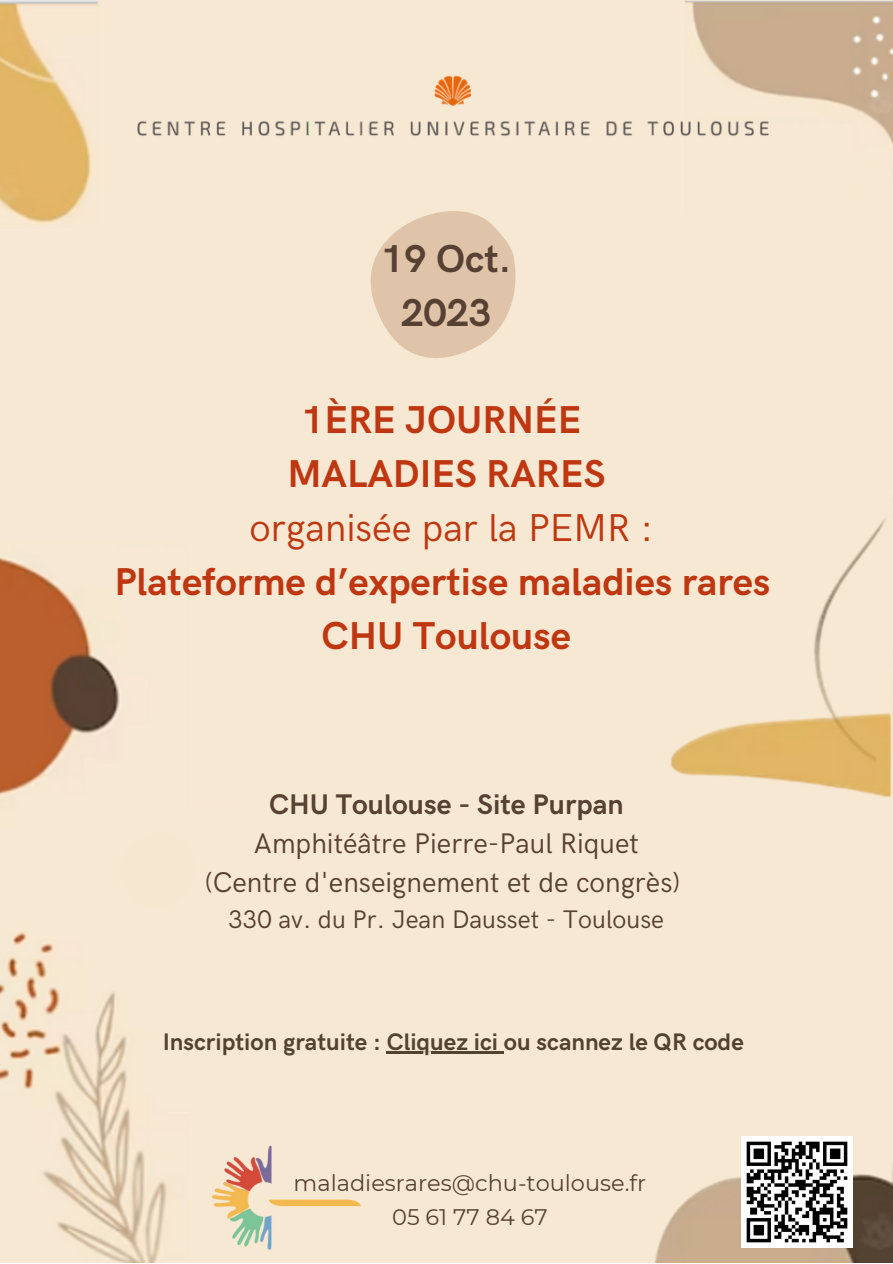
<style>
.page{position:relative;width:893px;height:1264px;background:#fff}
.page>*{position:absolute;margin:0;border:0;box-sizing:border-box;transform-origin:0 0}
.t1{font:700 39px "HK Grotesk";color:#bf3711}
.t2{font:39px "HK Grotesk";color:#bf3711}
.t3{font:700 39px "HK Grotesk";color:#574132}
.t4{font:28.5px "HK Grotesk";color:#574132}
.t5{font:700 28.5px "HK Grotesk";color:#574132}
.t6{font:25.5px "HK Grotesk";color:#574132}
.t7{font:700 24px "HK Grotesk";color:#544231}
.t8{font:22.5px "Montserrat";color:#574132}
</style>
<div class="page">
<div style="left:0;top:0;width:892px;height:1262px;background:#f7e8d3"></div>
<img style="left:632px;top:1136px;width:260px;height:126px">
<img style="left:663px;top:495px;width:229px;height:319px">
<img style="left:130px;top:65px;width:646px;height:81px">
<div style="left:104px;top:822px;width:93px;height:101px;background:#f7e8d3"></div>
<img style="left:209px;top:1136px;width:70px;height:121px">
<img style="left:269px;top:1196px;width:92px;height:12px">
<img style="left:741px;top:1136px;width:111px;height:110px">
<hr style="left:387px;top:1051px;width:117px;height:3px;background:#544231">
<svg style="left:317px;top:167px;width:223px;height:236px;background:#efdcc6"></svg>
<p class="t3" style="left:381px;top:237px;width:131px">19 Oct.</p>
<p class="t3" style="left:401px;top:291px;width:92px">2023</p>
<p class="t1" style="left:302px;top:398px;width:281px">1ÈRE JOURNÉE</p>
<p class="t1" style="left:287px;top:452px;width:319px">MALADIES RARES</p>
<p class="t2" style="left:249px;top:506px;width:405px">organisée par la PEMR :</p>
<p class="t1" style="left:114px;top:560px;width:657px">Plateforme d’expertise maladies rares</p>
<p class="t1" style="left:321px;top:614px;width:251px">CHU Toulouse</p>
<p class="t5" style="left:269px;top:788px;width:356px">CHU Toulouse - Site Purpan</p>
<p class="t4" style="left:254px;top:827px;width:386px">Amphitéâtre Pierre-Paul Riquet</p>
<p class="t4" style="left:205px;top:866px;width:477px">(Centre d'enseignement et de congrès)</p>
<p class="t6" style="left:228px;top:905px;width:437px">330 av. du Pr. Jean Dausset - Toulouse</p>
<p class="t7" style="left:163px;top:1027px;width:582px">Inscription gratuite : Cliquez ici ou scannez le QR code</p>
<p class="t8" style="left:293px;top:1169px;width:354px">maladiesrares@chu-toulouse.fr</p>
<p class="t8" style="left:392px;top:1203px;width:157px">05 61 77 84 67</p>
</div>
